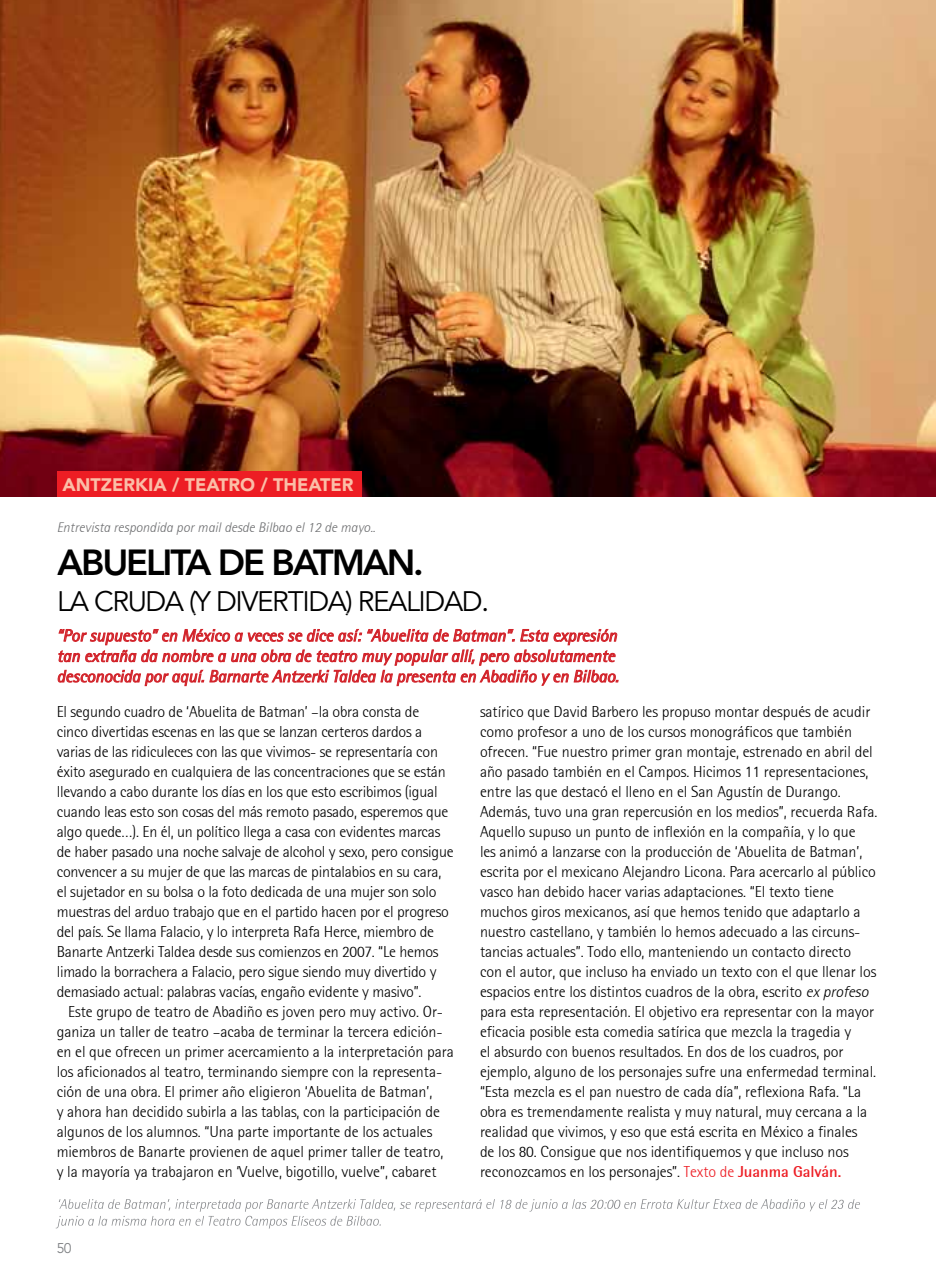
<style>
.page{position:relative;width:936px;height:1276px;background:#fff}
.page>*{position:absolute;margin:0;border:0;box-sizing:border-box;transform-origin:0 0}
.t1{font:800 36px "Avenir LT Std";letter-spacing:-.06em;color:#000}
.t2{font:28px "Avenir LT Std";letter-spacing:-.05em;color:#000}
.t3{font:900 18px "Avenir LT Std";color:#fbbea7}
.t4{font:italic 17px/20.4px "True Rotis Semi Sans Two";letter-spacing:-.005em;color:#d2232a}
.t5{font:16px/20px "True Rotis Semi Sans Light Two";letter-spacing:-.005em;color:#000}
.t6{font:italic 14px "True Rotis Semi Sans Light Two";color:#6d6e70}
.t7{font:14px "Avenir LT Std";color:#808285}
.s1{font-size:30px}
.s2{font-style:italic}
.s3{color:#ed1d24}
.s4{font-family:"True Rotis Semi Sans Two";font-weight:700;color:#ed1d24}
</style>
<div class="page">
<img style="left:0;top:0;width:935px;height:497px">
<img style="left:59px;top:1199px;width:800px;height:12px">
<img style="left:56px;top:1215px;width:325px;height:13px">
<div style="left:57px;top:472px;width:304px;height:25px;background:#ed1d24"></div>
<svg style="left:57px;top:628px;width:561px;height:58px"></svg>
<p class="t3" style="left:62px;top:474px;width:292px">ANTZERKIA / TEATRO / THEATER</p>
<p class="t6" style="left:57px;top:519px;width:320px">Entrevista respondida por mail desde Bilbao el 12 de mayo..</p>
<h1 class="t1" style="left:57px;top:541px;width:368px">ABUELITA DE BATMAN.</h1>
<h2 class="t2" style="left:57px;top:585px;width:433px">LA CRUDA (Y DIVERTIDA) REALIDAD<span class="s1">.</span></h2>
<p class="t4" style="left:57px;top:625px;width:563px">“Por supuesto” en México a veces se dice así: “Abuelita de Batman”. Esta expresión tan extraña da nombre a una obra de teatro muy popular allí, pero absolutamente desconocida por aquí. Barnarte Antzerki Taldea la presenta en Abadiño y en Bilbao.</p>
<p class="t5" style="left:57px;top:701px;width:398px">El segundo cuadro de ‘Abuelita de Batman’ –la obra consta de cinco divertidas escenas en las que se lanzan certeros dardos a varias de las ridiculeces con las que vivimos- se representaría con éxito asegurado en cualquiera de las concentraciones que se están llevando a cabo durante los días en los que esto escribimos (igual cuando leas esto son cosas del más remoto pasado, esperemos que algo quede…). En él, un político llega a casa con evidentes marcas de haber pasado una noche salvaje de alcohol y sexo, pero consigue convencer a su mujer de que las marcas de pintalabios en su cara, el sujetador en su bolsa o la foto dedicada de una mujer son solo muestras del arduo trabajo que en el partido hacen por el progreso del país. Se llama Falacio, y lo interpreta Rafa Herce, miembro de Banarte Antzerki Taldea desde sus comienzos en 2007. “Le hemos limado la borrachera a Falacio, pero sigue siendo muy divertido y demasiado actual: palabras vacías, engaño evidente y masivo”.</p>
<p class="t5" style="left:57px;top:1001px;width:398px;text-indent:11px">Este grupo de teatro de Abadiño es joven pero muy activo. Or&shy;ganiza un taller de teatro –acaba de terminar la tercera edición&shy;en el que ofrecen un primer acercamiento a la interpretación para los aficionados al teatro, terminando siempre con la representa&shy;ción de una obra. El primer año eligieron ‘Abuelita de Batman’,<br>y ahora han decidido subirla a las tablas, con la participación de algunos de los alumnos. “Una parte importante de los actuales miembros de Banarte provienen de aquel primer taller de teatro, y la mayoría ya trabajaron en ‘Vuelve, bigotillo, vuelve”, cabaret</p>
<p class="t7" style="left:57px;top:1239px;width:16px">50</p>
<p class="t5" style="left:480px;top:701px;width:399px">satírico que David Barbero les propuso montar después de acudir como profesor a uno de los cursos monográficos que también ofrecen. “Fue nuestro primer gran montaje, estrenado en abril del año pasado también en el Campos. Hicimos 11 representaciones, entre las que destacó el lleno en el San Agustín de Durango.<br>Además, tuvo una gran repercusión en los medios”, recuerda Rafa.<br>Aquello supuso un punto de inflexión en la compañía, y lo que<br>les animó a lanzarse con la producción de ‘Abuelita de Batman’, escrita por el mexicano Alejandro Licona. Para acercarlo al público vasco han debido hacer varias adaptaciones. “El texto tiene muchos giros mexicanos, así que hemos tenido que adaptarlo a nuestro castellano, y también lo hemos adecuado a las circuns&shy;tancias actuales”. Todo ello, manteniendo un contacto directo<br>con el autor, que incluso ha enviado un texto con el que llenar los espacios entre los distintos cuadros de la obra, escrito <span class="s2">ex profeso </span>para esta representación. El objetivo era representar con la mayor eficacia posible esta comedia satírica que mezcla la tragedia y<br>el absurdo con buenos resultados. En dos de los cuadros, por ejemplo, alguno de los personajes sufre una enfermedad terminal. “Esta mezcla es el pan nuestro de cada día”, reflexiona Rafa. “La obra es tremendamente realista y muy natural, muy cercana a la realidad que vivimos, y eso que está escrita en México a finales<br>de los 80. Consigue que nos identifiquemos y que incluso nos reconozcamos en los personajes”. <span class="s3">Texto de</span> <span class="s4">Juanma Galván.</span></p>
</div>
